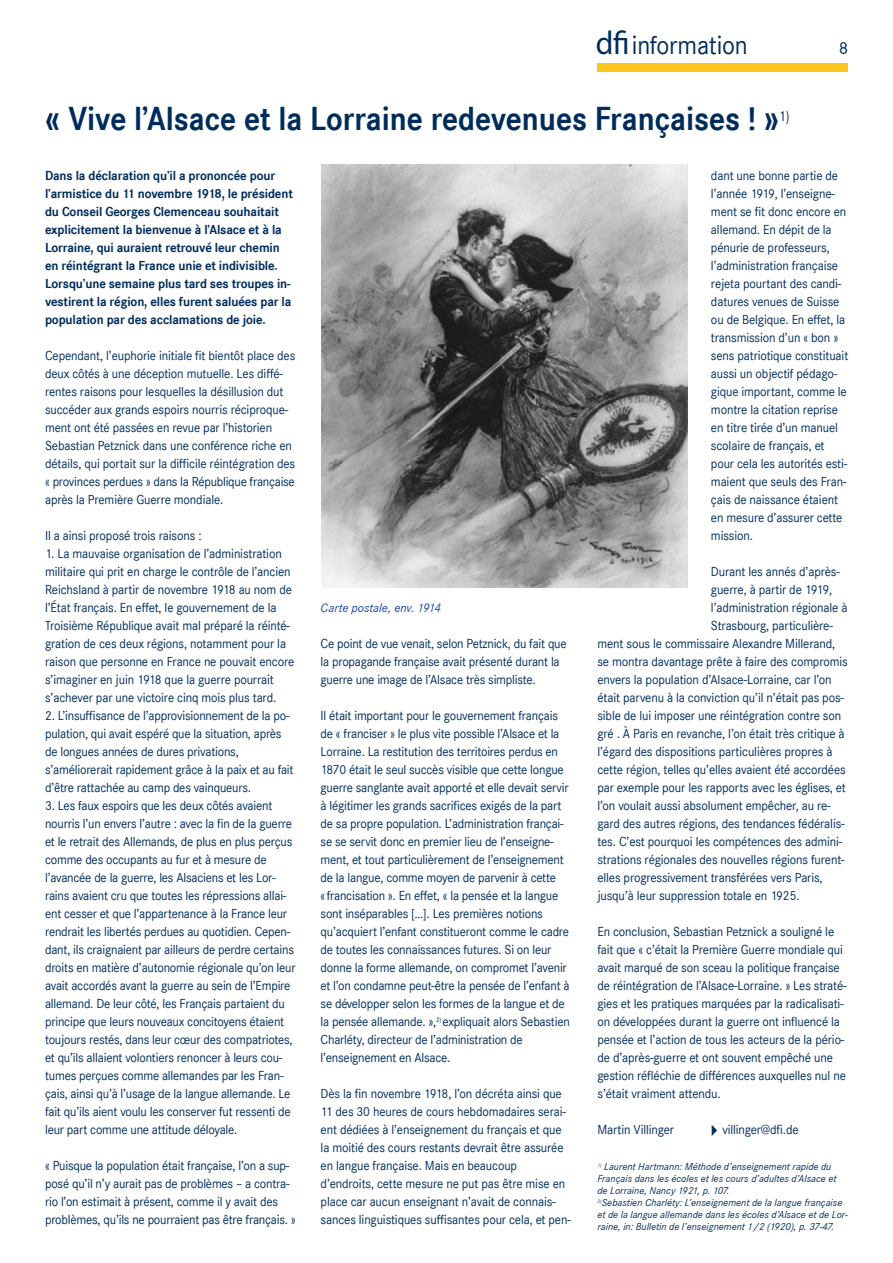
<style>
.page{position:relative;width:893px;height:1263px;background:#fff}
.page>*{position:absolute;margin:0;border:0;box-sizing:border-box;transform-origin:0 0}
.t1{font:700 34.5px "Corporate S";color:#002c5b;scale:.9 1}
.t2{font:27px "Corporate S";letter-spacing:-.01em;color:#002c5b;scale:.95 1}
.t3{font:18px "Corporate S";color:#002c5b}
.t4{font:15px "Corporate S";color:#002c5b;scale:.9 1}
.t5{font:13.5px/18px "Corporate S";letter-spacing:-.015em;color:#002c5b;scale:.95 1}
.t6{font:700 13.5px/18px "Corporate S";letter-spacing:-.01em;color:#002c5b;scale:.95 1}
.t7{font:italic 12.75px "Corporate S";color:#1e46a1}
.t8{font:italic 10.5px/12px "Corporate S";color:#002c5b}
.s1{font-family:"Myriad Pro";font-size:33px}
</style>
<div class="page">
<div style="left:597px;top:63px;width:251px;height:9px;background:#fdc51b"></div>
<img style="left:321px;top:165px;width:367px;height:423px">
<h2 class="t2" style="left:596px;top:30px;width:161px"><span class="s1">dfi</span>information</h2>
<h3 class="t3" style="left:839px;top:38px;width:11px">8</h3>
<h1 class="t1" style="left:45px;top:99px;width:816px">« Vive l’Alsace et la Lorraine redevenues Françaises ! »</h1>
<p class="t4" style="left:779px;top:107px;width:14px">1)</p>
<p class="t6" style="left:45px;top:167px;width:262px">Dans la déclaration qu’il a prononcée pour l’armistice du 11 novembre 1918, le président du Conseil Georges Clemenceau souhaitait explicitement la bienvenue à l’Alsace et à la Lorraine, qui auraient retrouvé leur chemin en réintégrant la France unie et indivisible.<br>Lorsqu’une semaine plus tard ses troupes in&shy;vestirent la région, elles furent saluées par la population par des acclamations de joie.</p>
<p class="t5" style="left:45px;top:347px;width:265px">Cependant, l’euphorie initiale fit bientôt place des deux côtés à une déception mutuelle. Les diffé&shy;rentes raisons pour lesquelles la désillusion dut succéder aux grands espoirs nourris réciproque&shy;ment ont été passées en revue par l’historien Sebastian Petznick dans une conférence riche en détails, qui portait sur la difficile réintégration des « provinces perdues » dans la République française après la Première Guerre mondiale.</p>
<p class="t5" style="left:45px;top:527px;width:166px">Il a ainsi proposé trois raisons :</p>
<p class="t5" style="left:45px;top:545px;width:264px">1. La mauvaise organisation de l’administration militaire qui prit en charge le contrôle de l’ancien Reichsland à partir de novembre 1918 au nom de l’État français. En effet, le gouvernement de la Troisième République avait mal préparé la réinté&shy;gration de ces deux régions, notamment pour la raison que personne en France ne pouvait encore s’imaginer en juin 1918 que la guerre pourrait s’achever par une victoire cinq mois plus tard.</p>
<p class="t5" style="left:45px;top:707px;width:263px">2. L’insuffisance de l’approvisionnement de la po&shy;pulation, qui avait espéré que la situation, après de longues années de dures privations, s’améliorerait rapidement grâce à la paix et au fait d’être rattachée au camp des vainqueurs.</p>
<p class="t5" style="left:45px;top:797px;width:265px">3. Les faux espoirs que les deux côtés avaient nourris l’un envers l’autre : avec la fin de la guerre et le retrait des Allemands, de plus en plus perçus comme des occupants au fur et à mesure de l’avancée de la guerre, les Alsaciens et les Lor&shy;rains avaient cru que toutes les répressions allai&shy;ent cesser et que l’appartenance à la France leur rendrait les libertés perdues au quotidien. Cepen&shy;dant, ils craignaient par ailleurs de perdre certains droits en matière d’autonomie régionale qu’on leur avait accordés avant la guerre au sein de l’Empire allemand. De leur côté, les Français partaient du principe que leurs nouveaux concitoyens étaient toujours restés, dans leur cœur des compatriotes, et qu’ils allaient volontiers renoncer à leurs cou&shy;tumes perçues comme allemandes par les Fran&shy;çais, ainsi qu’à l’usage de la langue allemande. Le fait qu’ils aient voulu les conserver fut ressenti de leur part comme une attitude déloyale.</p>
<p class="t5" style="left:45px;top:1157px;width:265px">« Puisque la population était française, l’on a sup&shy;posé qu’il n’y aurait pas de problèmes – a contra&shy;rio l’on estimait à présent, comme il y avait des problèmes, qu’ils ne pourraient pas être français. »</p>
<p class="t7" style="left:321px;top:601px;width:122px">Carte postale, env. 1914</p>
<p class="t5" style="left:321px;top:635px;width:260px">Ce point de vue venait, selon Petznick, du fait que la propagande française avait présenté durant la guerre une image de l’Alsace très simpliste.</p>
<p class="t5" style="left:321px;top:707px;width:264px">Il était important pour le gouvernement français de « franciser » le plus vite possible l’Alsace et la Lorraine. La restitution des territoires perdus en 1870 était le seul succès visible que cette longue guerre sanglante avait apporté et elle devait servir à légitimer les grands sacrifices exigés de la part de sa propre population. L’administration françai&shy;se se servit donc en premier lieu de l’enseigne&shy;ment, et tout particulièrement de l’enseignement de la langue, comme moyen de parvenir à cette «francisation ». En effet, « la pensée et la langue sont inséparables […]. Les premières notions qu’acquiert l’enfant constitueront comme le cadre de toutes les connaissances futures. Si on leur donne la forme allemande, on compromet l’avenir et l’on condamne peut-être la pensée de l’enfant à se développer selon les formes de la langue et de la pensée allemande. »,<sup>2)</sup> expliquait alors Sebastien Charléty, directeur de l’administration de l’enseignement en Alsace.</p>
<p class="t5" style="left:321px;top:1085px;width:265px">Dès la fin novembre 1918, l’on décréta ainsi que 11 des 30 heures de cours hebdomadaires serai&shy;ent dédiées à l’enseignement du français et que la moitié des cours restants devrait être assurée en langue française. Mais en beaucoup d’endroits, cette mesure ne put pas être mise en place car aucun enseignant n’avait de connais&shy;sances linguistiques suffisantes pour cela, et pen-</p>
<p class="t5" style="left:711px;top:167px;width:146px">dant une bonne partie de l’année 1919, l’enseigne&shy;ment se fit donc encore en allemand. En dépit de la pénurie de professeurs, l’administration française rejeta pourtant des candi&shy;datures venues de Suisse ou de Belgique. En effet, la transmission d’un « bon » sens patriotique constituait aussi un objectif pédago&shy;gique important, comme le montre la citation reprise en titre tirée d’un manuel scolaire de français, et pour cela les autorités esti&shy;maient que seuls des Fran&shy;çais de naissance étaient en mesure d’assurer cette mission.</p>
<p class="t5" style="left:711px;top:563px;width:137px">Durant les annés d’après-</p>
<p class="t5" style="left:711px;top:581px;width:129px">guerre, à partir de 1919,</p>
<p class="t5" style="left:711px;top:599px;width:145px">l’administration régionale à</p>
<p class="t5" style="left:711px;top:617px;width:130px">Strasbourg, particulière-</p>
<p class="t5" style="left:597px;top:635px;width:252px">ment sous le commissaire Alexandre Millerand,</p>
<p class="t5" style="left:597px;top:653px;width:265px">se montra davantage prête à faire des compromis</p>
<p class="t5" style="left:597px;top:671px;width:248px">envers la population d’Alsace-Lorraine, car l’on</p>
<p class="t5" style="left:597px;top:689px;width:261px">était parvenu à la conviction qu’il n’était pas pos-</p>
<p class="t5" style="left:597px;top:707px;width:258px">sible de lui imposer une réintégration contre son</p>
<p class="t5" style="left:597px;top:725px;width:262px">gré . À Paris en revanche, l’on était très critique à</p>
<p class="t5" style="left:597px;top:743px;width:249px">l’égard des dispositions particulières propres à</p>
<p class="t5" style="left:597px;top:761px;width:263px">cette région, telles qu’elles avaient été accordées</p>
<p class="t5" style="left:597px;top:779px;width:263px">par exemple pour les rapports avec les églises, et</p>
<p class="t5" style="left:597px;top:797px;width:247px">l’on voulait aussi absolument empêcher, au re-</p>
<p class="t5" style="left:597px;top:815px;width:262px">gard des autres régions, des tendances fédéralis-</p>
<p class="t5" style="left:597px;top:833px;width:259px">tes. C’est pourquoi les compétences des admini-</p>
<p class="t5" style="left:597px;top:851px;width:262px">strations régionales des nouvelles régions furent-</p>
<p class="t5" style="left:597px;top:869px;width:239px">elles progressivement transférées vers Paris,</p>
<p class="t5" style="left:597px;top:887px;width:214px">jusqu’à leur suppression totale en 1925.</p>
<p class="t5" style="left:597px;top:923px;width:264px">En conclusion, Sebastian Petznick a souligné le fait que « c’était la Première Guerre mondiale qui avait marqué de son sceau la politique française de réintégration de l’Alsace-Lorraine. » Les straté&shy;gies et les pratiques marquées par la radicalisati&shy;on développées durant la guerre ont influencé la pensée et l’action de tous les acteurs de la pério&shy;de d’après-guerre et ont souvent empêché une gestion réfléchie de différences auxquelles nul ne s’était vraiment attendu.</p>
<p class="t5" style="left:597px;top:1121px;width:82px">Martin Villinger</p>
<p class="t5" style="left:705px;top:1121px;width:100px">✔villinger@dfi.de</p>
<p class="t8" style="left:597px;top:1161px;width:252px"><sup>1)</sup> Laurent Hartmann: Méthode d’enseignement rapide du Français dans les écoles et les cours d’adultes d’Alsace et de Lorraine, Nancy 1921, p. 107.<br><sup>2)</sup>Sebastien Charléty: L’enseignement de la langue française et de la langue allemande dans les écoles d’Alsace et de Lor&shy;raine, in: Bulletin de l’enseignement 1/2 (1920), p. 37-47.</p>
</div>
